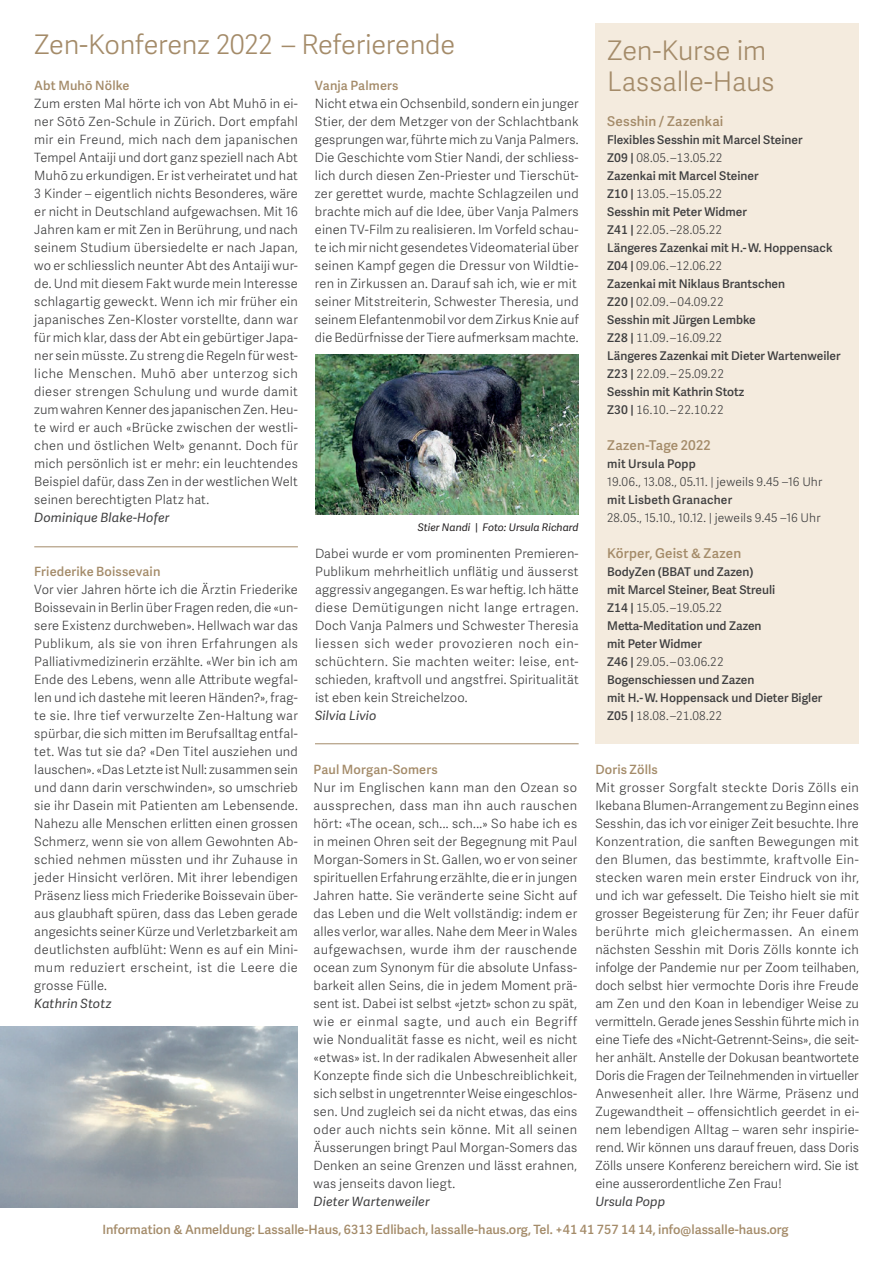
<style>
.page{position:relative;width:893px;height:1263px;background:#fff}
.page>*{position:absolute;margin:0;border:0;box-sizing:border-box;transform-origin:0 0}
.t1{font:27px/31.5px "Adelle Sans Lt";letter-spacing:-.01em;color:#a48b69}
.t2{font:13.5px "Adelle Sans Sb";letter-spacing:.01em;color:#a48b69}
.t3{font:12.75px/18px "Adelle Sans Lt";letter-spacing:.01em;color:#3e3e3f;text-align:justify}
.t4{font:12.75px "Adelle Sans Sb";color:#a48b69}
.t5{font:italic 12.75px "Adelle Sans";letter-spacing:.01em;color:#3e3e3f}
.t6{font:12px/18px "Adelle Sans Sb";color:#3e3e3f}
.t7{font:12px "Adelle Sans Lt";color:#3e3e3f}
.t8{font:italic 10.5px "Adelle Sans";color:#231f20}
.s1{font-style:normal}
.s2{font-family:"Adelle Sans Sb"}
</style>
<div class="page">
<div style="left:595px;top:23px;width:264px;height:721px;background:#f4ebde"></div>
<hr style="left:34px;top:546px;width:264px;height:1px;background:#a48b69">
<hr style="left:315px;top:743px;width:264px;height:1px;background:#a48b69">
<img style="left:0;top:1026px;width:297px;height:182px">
<img style="left:315px;top:355px;width:264px;height:160px">
<h1 class="t1" style="left:34px;top:28px;width:423px">Zen-Konferenz 2022 – Referierende</h1>
<p class="t4" style="left:34px;top:76px;width:97px">Abt Muhō Nölke</p>
<p class="t3" style="left:34px;top:94px;width:265px">Zum ersten Mal hörte ich von Abt Muhō in ei&shy;ner Sōtō Zen-Schule in Zürich. Dort empfahl mir ein Freund, mich nach dem japanischen Tempel Antaiji und dort ganz speziell nach Abt Muhō zu erkundigen. Er ist verheiratet und hat 3 Kinder – eigentlich nichts Besonderes, wäre er nicht in Deutschland aufgewachsen. Mit 16<br>Jahren kam er mit Zen in Berührung, und nach seinem Studium übersiedelte er nach Japan, wo er schliesslich neunter Abt des Antaiji wur&shy;de. Und mit diesem Fakt wurde mein Interesse schlagartig geweckt. Wenn ich mir früher ein japanisches Zen-Kloster vorstellte, dann war für mich klar, dass der Abt ein gebürtiger Japa&shy;ner sein müsste. Zu streng die Regeln für west&shy;liche Menschen. Muhō aber unterzog sich dieser strengen Schulung und wurde damit zum wahren Kenner des japanischen Zen. Heu&shy;te wird er auch «Brücke zwischen der westli&shy;chen und östlichen Welt» genannt. Doch für mich persönlich ist er mehr: ein leuchtendes Beispiel dafür, dass Zen in der westlichen Welt seinen berechtigten Platz hat.</p>
<p class="t5" style="left:34px;top:508px;width:137px">Dominique Blake-Hofer</p>
<p class="t4" style="left:315px;top:76px;width:85px">Vanja Palmers</p>
<p class="t3" style="left:315px;top:94px;width:265px;text-align:left">Nicht etwa ein Ochsenbild, sondern ein junger Stier, der dem Metzger von der Schlachtbank gesprungen war, führte mich zu Vanja Palmers.<br>Die Geschichte vom Stier Nandi, der schliess&shy;lich durch diesen Zen-Priester und Tierschüt&shy;zer gerettet wurde, machte Schlagzeilen und brachte mich auf die Idee, über Vanja Palmers einen TV-Film zu realisieren. Im Vorfeld schau&shy;te ich mir nicht gesendetes Videomaterial über seinen Kampf gegen die Dressur von Wildtie&shy;ren in Zirkussen an. Darauf sah ich, wie er mit seiner Mitstreiterin, Schwester Theresia, und seinem Elefantenmobil vor dem Zirkus Knie auf die Bedürfnisse der Tiere aufmerksam machte.</p>
<p class="t8" style="left:418px;top:519px;width:162px">Stier Nandi <span class="s1">|</span> Foto: Ursula Richard</p>
<p class="t4" style="left:34px;top:562px;width:128px">Friederike Boissevain</p>
<p class="t3" style="left:34px;top:580px;width:265px">Vor vier Jahren hörte ich die Ärztin Friederike Boissevain in Berlin über Fragen reden, die «un&shy;sere Existenz durchweben». Hellwach war das Publikum, als sie von ihren Erfahrungen als Palliativmedizinerin erzählte. «Wer bin ich am Ende des Lebens, wenn alle Attribute wegfal&shy;len und ich dastehe mit leeren Händen?», frag&shy;te sie. Ihre tief verwurzelte Zen-Haltung war spürbar, die sich mitten im Berufsalltag entfal&shy;tet. Was tut sie da? «Den Titel ausziehen und lauschen». «Das Letzte ist Null: zusammen sein und dann darin verschwinden», so umschrieb sie ihr Dasein mit Patienten am Lebensende.<br>Nahezu alle Menschen erlitten einen grossen Schmerz, wenn sie von allem Gewohnten Ab&shy;schied nehmen müssten und ihr Zuhause in jeder Hinsicht verlören. Mit ihrer lebendigen Präsenz liess mich Friederike Boissevain über&shy;aus glaubhaft spüren, dass das Leben gerade angesichts seiner Kürze und Verletzbarkeit am deutlichsten aufblüht: Wenn es auf ein Mini&shy;mum reduziert erscheint, ist die Leere die grosse Fülle.</p>
<p class="t5" style="left:34px;top:994px;width:79px">Kathrin Stotz</p>
<p class="t3" style="left:315px;top:544px;width:265px">Dabei wurde er vom prominenten Premieren-Publikum mehrheitlich unflätig und äusserst aggressiv angegangen. Es war heftig. Ich hätte diese Demütigungen nicht lange ertragen.<br>Doch Vanja Palmers und Schwester Theresia liessen sich weder provozieren noch ein&shy;schüchtern. Sie machten weiter: leise, ent&shy;schieden, kraftvoll und angstfrei. Spiritualität ist eben kein Streichelzoo.</p>
<p class="t5" style="left:315px;top:706px;width:63px">Silvia Livio</p>
<p class="t4" style="left:314px;top:760px;width:126px">Paul Morgan-Somers</p>
<p class="t3" style="left:314px;top:778px;width:265px">Nur im Englischen kann man den Ozean so aussprechen, dass man ihn auch rauschen hört: «The ocean, sch... sch...» So habe ich es in meinen Ohren seit der Begegnung mit Paul Morgan-Somers in St. Gallen, wo er von seiner spirituellen Erfahrung erzählte, die er in jungen Jahren hatte. Sie veränderte seine Sicht auf das Leben und die Welt vollständig: indem er alles verlor, war alles. Nahe dem Meer in Wales aufgewachsen, wurde ihm der rauschende ocean zum Synonym für die absolute Unfass&shy;barkeit allen Seins, die in jedem Moment prä&shy;sent ist. Dabei ist selbst «jetzt» schon zu spät, wie er einmal sagte, und auch ein Begriff wie Nondualität fasse es nicht, weil es nicht «etwas» ist. In der radikalen Abwesenheit aller Konzepte finde sich die Unbeschreiblichkeit, sich selbst in ungetrennter Weise eingeschlos&shy;sen. Und zugleich sei da nicht etwas, das eins oder auch nichts sein könne. Mit all seinen Äusserungen bringt Paul Morgan-Somers das Denken an seine Grenzen und lässt erahnen, was jenseits davon liegt.</p>
<p class="t5" style="left:314px;top:1193px;width:118px">Dieter Wartenweiler</p>
<h1 class="t1" style="left:607px;top:33px;width:169px">Zen-Kurse im<br>Lassalle-Haus</h1>
<p class="t2" style="left:607px;top:111px;width:118px">Sesshin / Zazenkai</p>
<p class="t6" style="left:607px;top:130px;width:197px">Flexibles Sesshin mit Marcel Steiner</p>
<p class="t7" style="left:607px;top:149px;width:117px"><span class="s2">Z09 |</span> 08.05. –13.05.22</p>
<p class="t6" style="left:607px;top:166px;width:153px">Zazenkai mit Marcel Steiner</p>
<p class="t7" style="left:607px;top:185px;width:117px"><span class="s2">Z10 |</span> 13.05. –15.05.22</p>
<p class="t6" style="left:607px;top:202px;width:141px">Sesshin mit Peter Widmer</p>
<p class="t7" style="left:607px;top:221px;width:117px"><span class="s2">Z41 |</span> 22.05. –28.05.22</p>
<p class="t6" style="left:607px;top:238px;width:227px">Längeres Zazenkai mit H.- W. Hoppensack</p>
<p class="t7" style="left:607px;top:257px;width:117px"><span class="s2">Z04 |</span> 09.06. –12.06.22</p>
<p class="t6" style="left:607px;top:274px;width:179px">Zazenkai mit Niklaus Brantschen</p>
<p class="t7" style="left:607px;top:293px;width:118px"><span class="s2">Z20 |</span> 02.09. – 04.09.22</p>
<p class="t6" style="left:607px;top:310px;width:150px">Sesshin mit Jürgen Lembke</p>
<p class="t7" style="left:607px;top:329px;width:117px"><span class="s2">Z28 |</span> 11.09. –16.09.22</p>
<p class="t6" style="left:607px;top:346px;width:235px">Längeres Zazenkai mit Dieter Wartenweiler</p>
<p class="t7" style="left:607px;top:365px;width:119px"><span class="s2">Z23 |</span> 22.09. – 25.09.22</p>
<p class="t6" style="left:607px;top:382px;width:139px">Sesshin mit Kathrin Stotz</p>
<p class="t7" style="left:607px;top:401px;width:118px"><span class="s2">Z30 |</span> 16.10. – 22.10.22</p>
<p class="t2" style="left:607px;top:435px;width:105px">Zazen-Tage 2022</p>
<p class="t6" style="left:607px;top:454px;width:90px">mit Ursula Popp</p>
<p class="t7" style="left:607px;top:473px;width:217px">19.06., 13.08., 05.11. | jeweils 9.45 –16 Uhr</p>
<p class="t6" style="left:607px;top:490px;width:126px">mit Lisbeth Granacher</p>
<p class="t7" style="left:607px;top:509px;width:215px">28.05., 15.10., 10.12. | jeweils 9.45 –16 Uhr</p>
<p class="t2" style="left:607px;top:543px;width:136px">Körper, Geist &amp; Zazen</p>
<p class="t6" style="left:607px;top:562px;width:170px">BodyZen (BBAT und Zazen)<br>mit Marcel Steiner, Beat Streuli</p>
<p class="t7" style="left:607px;top:599px;width:117px"><span class="s2">Z14 |</span> 15.05. –19.05.22</p>
<p class="t6" style="left:607px;top:616px;width:156px">Metta-Meditation und Zazen mit Peter Widmer</p>
<p class="t7" style="left:607px;top:653px;width:118px"><span class="s2">Z46 |</span> 29.05. – 03.06.22</p>
<p class="t6" style="left:607px;top:670px;width:217px">Bogenschiessen und Zazen<br>mit H.- W. Hoppensack und Dieter Bigler</p>
<p class="t7" style="left:607px;top:707px;width:117px"><span class="s2">Z05 |</span> 18.08. –21.08.22</p>
<p class="t4" style="left:595px;top:760px;width:64px">Doris Zölls</p>
<p class="t3" style="left:595px;top:778px;width:265px">Mit grosser Sorgfalt steckte Doris Zölls ein Ikebana Blumen-Arrangement zu Beginn eines Sesshin, das ich vor einiger Zeit besuchte. Ihre Konzentration, die sanften Bewegungen mit den Blumen, das bestimmte, kraftvolle Ein&shy;stecken waren mein erster Eindruck von ihr, und ich war gefesselt. Die Teisho hielt sie mit grosser Begeisterung für Zen; ihr Feuer dafür berührte mich gleichermassen. An einem nächsten Sesshin mit Doris Zölls konnte ich infolge der Pandemie nur per Zoom teilhaben, doch selbst hier vermochte Doris ihre Freude am Zen und den Koan in lebendiger Weise zu vermitteln. Gerade jenes Sesshin führte mich in eine Tiefe des «Nicht-Getrennt-Seins», die seit&shy;her anhält. Anstelle der Dokusan beantwortete Doris die Fragen der Teilnehmenden in virtueller Anwesenheit aller. Ihre Wärme, Präsenz und Zugewandtheit – offensichtlich geerdet in ei&shy;nem lebendigen Alltag – waren sehr inspirie&shy;rend. Wir können uns darauf freuen, dass Doris Zölls unsere Konferenz bereichern wird. Sie ist eine ausserordentliche Zen Frau!</p>
<p class="t5" style="left:595px;top:1193px;width:71px">Ursula Popp</p>
<p class="t4" style="left:102px;top:1220px;width:688px">Information &amp; Anmeldung: Lassalle-Haus, 6313 Edlibach, lassalle-haus.org, Tel. +41 41 757 14 14, info@lassalle-haus.org</p>
</div>
